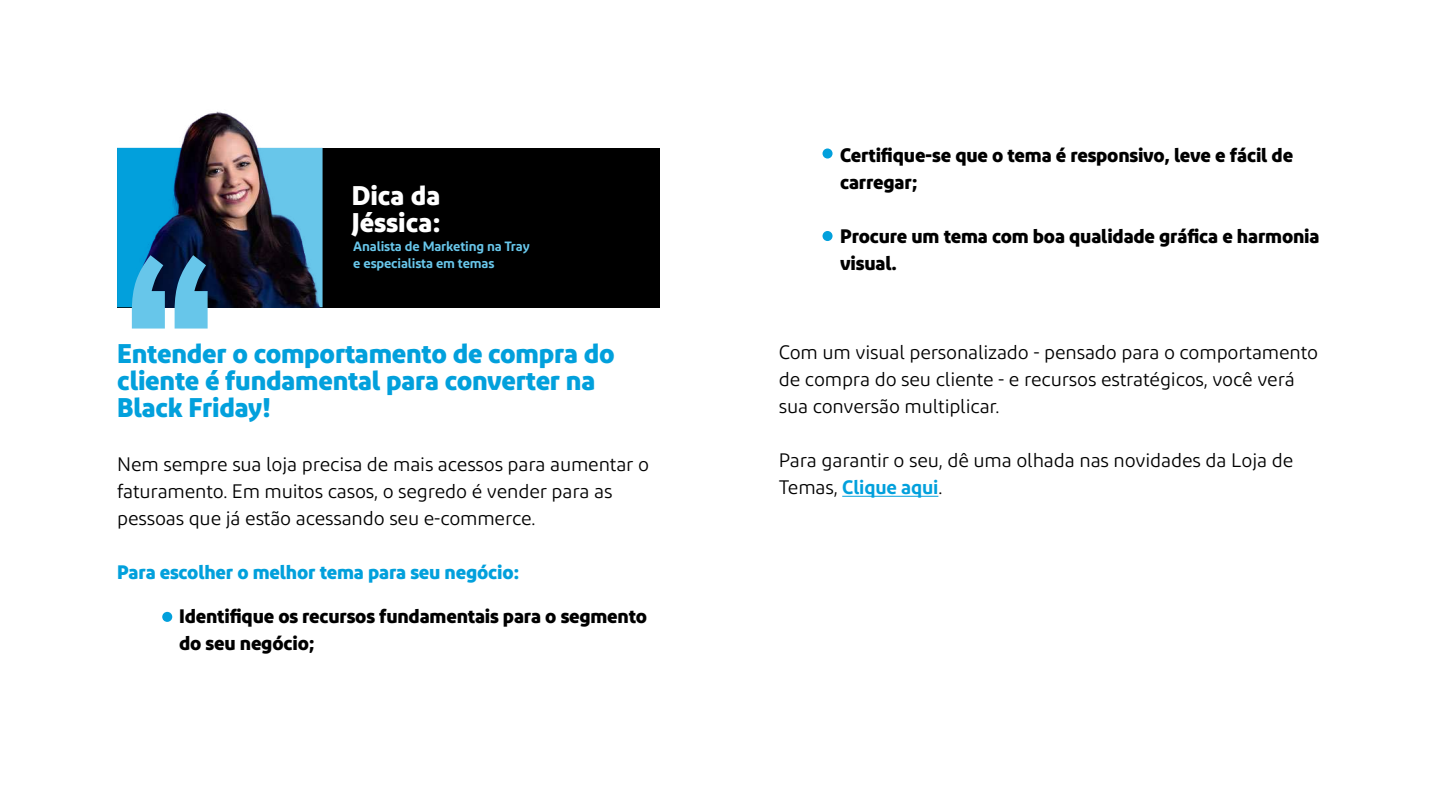
<style>
.page{position:relative;width:1440px;height:810px;background:#fff}
.page>*{position:absolute;margin:0;border:0;box-sizing:border-box;transform-origin:0 0}
.t1{font:700 27px/27px "Diodrum";letter-spacing:-.01em;color:#02a0dc}
.t2{font:700 27px/27px "Diodrum";color:#fff}
.t3{font:19.5px/27px "Diodrum";letter-spacing:-.01em;color:#000}
.t4{font:700 19.5px/27px "Diodrum";letter-spacing:-.01em;color:#000}
.t5{font:700 19.5px "Diodrum";letter-spacing:-.01em;color:#02a0dc}
.t6{font:600 13.5px/16.5px "Diodrum";letter-spacing:-.01em;color:#68c6ea}
.s1{font-weight:600;color:#02a0dc}
</style>
<div class="page">
<hr style="left:842px;top:496px;width:96px;height:1px;background:#02a0dc">
<div style="left:117px;top:148px;width:543px;height:159px;background:#000"></div>
<div style="left:117px;top:148px;width:69px;height:159px;background:#02a0dc"></div>
<div style="left:823px;top:148px;width:10px;height:11px;background:#02a0dc;border-radius:50%"></div>
<div style="left:162px;top:612px;width:10px;height:10px;background:#02a0dc;border-radius:50%"></div>
<div style="left:823px;top:231px;width:10px;height:10px;background:#02a0dc;border-radius:50%"></div>
<img style="left:132px;top:111px;width:191px;height:196px">
<svg style="left:132px;top:255px;width:33px;height:74px;background:#4ea9cf"></svg>
<svg style="left:175px;top:255px;width:33px;height:74px;background:#4f98bb"></svg>
<h1 class="t2" style="left:352px;top:181px;width:91px">Dica da<br>Jéssica:</h1>
<p class="t6" style="left:353px;top:238px;width:178px">Analista de Marketing na Tray e especialista em temas</p>
<h1 class="t1" style="left:117px;top:339px;width:499px">Entender o comportamento de compra do cliente é fundamental para converter na<br>Black Friday!</h1>
<p class="t3" style="left:117px;top:450px;width:533px">Nem sempre sua loja precisa de mais acessos para aumentar o faturamento. Em muitos casos, o segredo é vender para as pessoas que já estão acessando seu e-commerce.</p>
<p class="t5" style="left:117px;top:559px;width:404px">Para escolher o melhor tema para seu negócio:</p>
<p class="t4" style="left:179px;top:602px;width:469px">Identifique os recursos fundamentais para o segmento do seu negócio;</p>
<p class="t4" style="left:840px;top:141px;width:455px">Certifique-se que o tema é responsivo, leve e fácil de carregar;</p>
<p class="t4" style="left:840px;top:222px;width:481px">Procure um tema com boa qualidade gráfica e harmonia visual.</p>
<p class="t3" style="left:779px;top:339px;width:541px">Com um visual personalizado - pensado para o comportamento de compra do seu cliente - e recursos estratégicos, você verá sua conversão multiplicar.</p>
<p class="t3" style="left:779px;top:447px;width:516px">Para garantir o seu, dê uma olhada nas novidades da Loja de<br>Temas, <span class="s1">Clique aqui</span>.</p>
</div>
